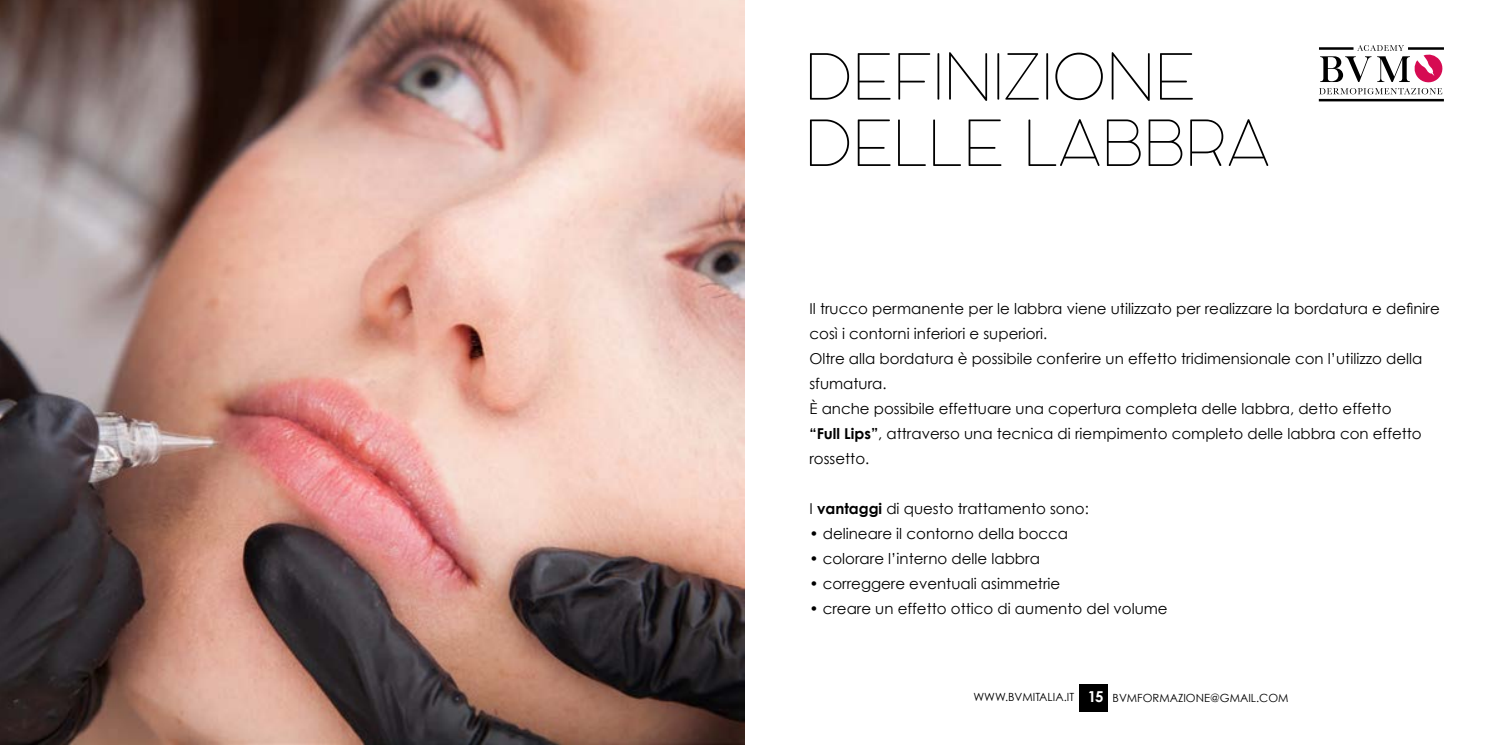
<style>
.page{position:relative;width:1489px;height:745px;background:#fff}
.page>*{position:absolute;margin:0;border:0;box-sizing:border-box;transform-origin:0 0}
.t1{font:200 62.5px/66.2px "COCOMAT";color:#000}
.t2{font:15px/25px "Century Gothic";color:#000}
.t3{font:11.25px "Century Gothic";color:#000}
.s1{font-weight:700}
.s2{font-weight:700;font-size:15px;color:#fff}
</style>
<div class="page">
<div style="left:1078px;top:683px;width:29px;height:28px;background:#000"></div>
<svg style="left:1319px;top:45px;width:124px;height:49px"></svg>
<hr style="left:1407px;top:47px;width:36px;height:3px;background:#000">
<hr style="left:1318px;top:47px;width:35px;height:3px;background:#000">
<hr style="left:1318px;top:99px;width:125px;height:2px;background:#000">
<img style="left:0;top:0;width:744px;height:744px">
<h1 class="t1" style="left:804px;top:44px;width:467px">DEFINIZIONE<br>DELLE LABBRA</h1>
<p class="t2" style="left:809px;top:295px;width:631px">Il trucco permanente per le labbra viene utilizzato per realizzare la bordatura e definire così i contorni inferiori e superiori.<br>Oltre alla bordatura è possibile conferire un effetto tridimensionale con l’utilizzo della sfumatura.<br>È anche possibile effettuare una copertura completa delle labbra, detto effetto<br><span class="s1">“Full Lips”</span>, attraverso una tecnica di riempimento completo delle labbra con effetto rossetto.</p>
<p class="t2" style="left:809px;top:495px;width:281px">I <span class="s1">vantaggi</span> di questo trattamento sono:</p>
<p class="t2" style="left:809px;top:520px;width:260px">• delineare il contorno della bocca</p>
<p class="t2" style="left:809px;top:545px;width:232px">• colorare l’interno delle labbra</p>
<p class="t2" style="left:809px;top:570px;width:252px">• correggere eventuali asimmetrie</p>
<p class="t2" style="left:809px;top:595px;width:360px">• creare un effetto ottico di aumento del volume</p>
<p class="t3" style="left:973px;top:690px;width:316px">WWW.BVMITALIA.IT <span class="s2">15</span> BVMFORMAZIONE@GMAIL.COM</p>
</div>
